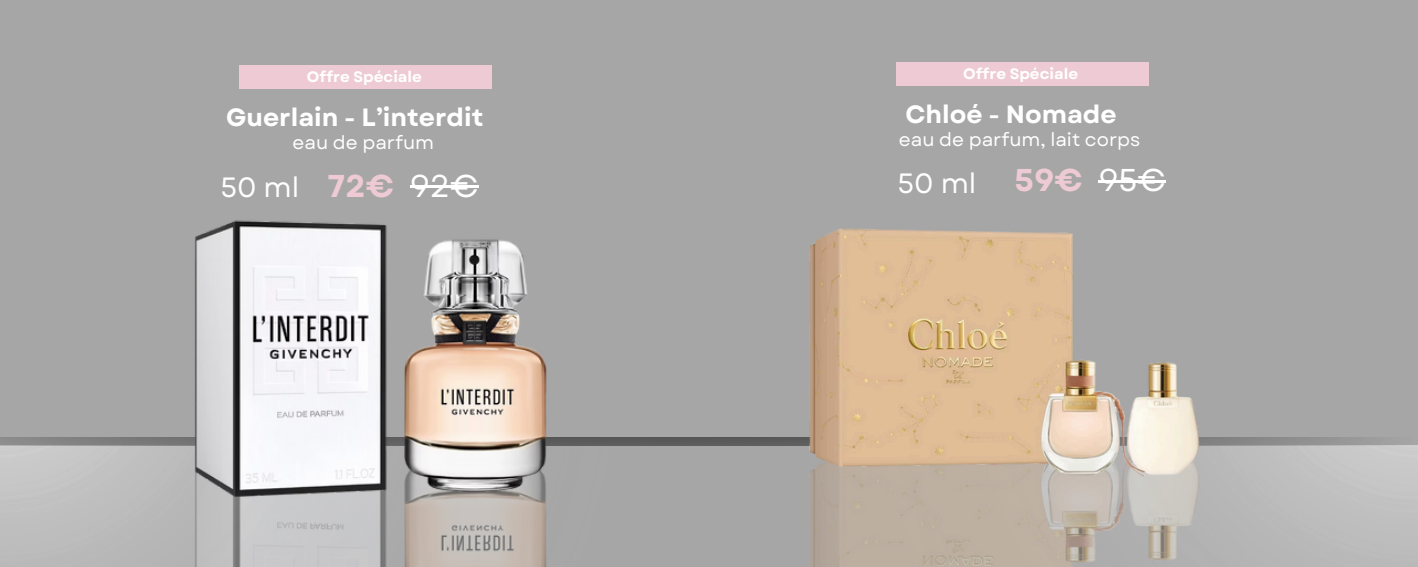
<style>
.page{position:relative;width:1418px;height:567px;background:#a6a6a6}
.page>*{position:absolute;margin:0;border:0;box-sizing:border-box;transform-origin:0 0}
.t1{font:700 31.6px "Garet";color:#eecbd4}
.t2{font:27.8px "Garet";color:#fff}
.t3{font:700 25px "Garet";color:#fff}
.t4{font:18.6px "Garet";color:#fff}
.t5{font:700 15.2px "Garet";color:#fff}
.s1{font-weight:400;color:#fff}
</style>
<div class="page">
<img style="left:0;top:438px;width:1418px;height:129px">
<img style="left:150px;top:518px;width:441px;height:49px">
<img style="left:150px;top:77px;width:441px;height:441px">
<img style="left:789px;top:497px;width:431px;height:70px">
<img style="left:789px;top:65px;width:432px;height:432px">
<div style="left:240px;top:65px;width:252px;height:24px;background:#eecbd4"></div>
<div style="left:896px;top:63px;width:252px;height:23px;background:#eecbd4"></div>
<hr style="left:410px;top:186px;width:69px;height:2px;background:#fff">
<hr style="left:1098px;top:180px;width:68px;height:2px;background:#fff">
<p class="t5" style="left:307px;top:66px;width:116px">Offre Spéciale</p>
<h3 class="t5" style="left:963px;top:63px;width:116px">Offre Spéciale</h3>
<h1 class="t3" style="left:226px;top:99px;width:259px">Guerlain - L’interdit</h1>
<p class="t4" style="left:293px;top:129px;width:143px">eau de parfum</p>
<h2 class="t3" style="left:905px;top:96px;width:213px">Chloé - Nomade</h2>
<h4 class="t4" style="left:899px;top:126px;width:243px">eau de parfum, lait corps</h4>
<p class="t2" style="left:220px;top:168px;width:80px">50 ml</p>
<p class="t2" style="left:897px;top:163px;width:80px">50 ml</p>
<h1 class="t1" style="left:1014px;top:157px;width:153px">59€ <span class="s1">95€</span></h1>
<h2 class="t1" style="left:327px;top:163px;width:153px">72€ <span class="s1">92€</span></h2>
</div>
